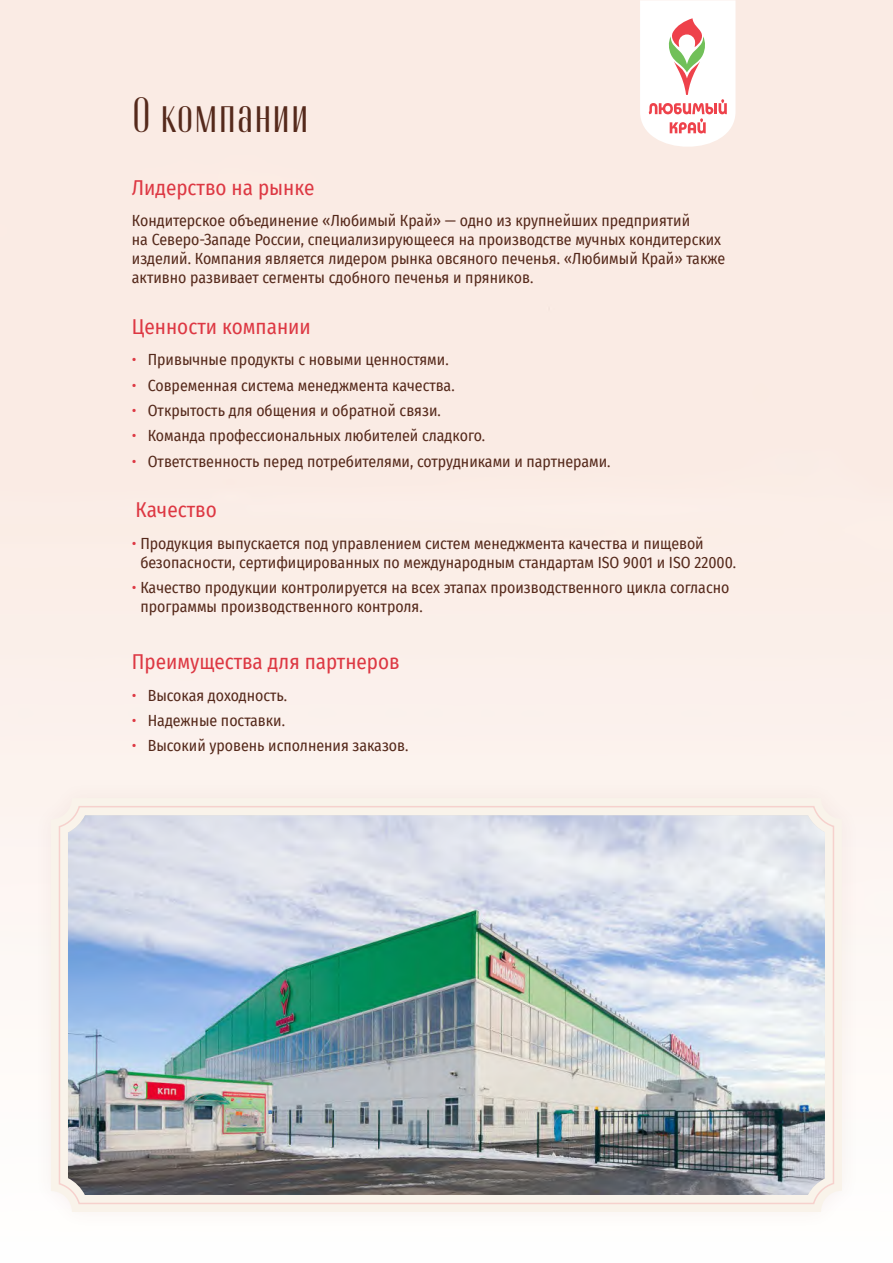
<style>
.page{position:relative;width:893px;height:1263px;background:#fff}
.page>*{position:absolute;margin:0;border:0;box-sizing:border-box;transform-origin:0 0}
.t1{font:49.5px "TT Knickerbockers Grotesk";letter-spacing:.01em;color:#55291b}
.t2{font:21px "Fira Sans Condensed";color:#dd3843}
.t3{font:15.75px/18.9px "Fira Sans Condensed";color:#55291b}
.s1{color:#dd3843}
</style>
<div class="page">
<div style="left:32px;top:779px;width:829px;height:451px;background:#93443d;opacity:.07"></div>
<div style="left:58px;top:804px;width:777px;height:401px;background:#f9f3ea"></div>
<div style="left:59px;top:806px;width:775px;height:398px;border:2px solid #f6d1cd;border-radius:20px"></div>
<img style="left:68px;top:815px;width:757px;height:380px">
<svg style="left:640px;top:0;width:95px;height:158px"></svg>
<p class="t1" style="left:132px;top:90px;width:179px">О компании</p>
<p class="t2" style="left:132px;top:171px;width:184px">Лидерство на рынке</p>
<p class="t3" style="left:132px;top:211px;width:595px">Кондитерское объединение «Любимый Край» — одно из крупнейших предприятий<br>на Северо-Западе России, специализирующееся на производстве мучных кондитерских изделий. Компания является лидером рынка овсяного печенья. «Любимый Край» также активно развивает сегменты сдобного печенья и пряников.</p>
<p class="t2" style="left:132px;top:311px;width:180px">Ценности компании</p>
<p class="t3" style="left:132px;top:350px;width:318px"><span class="s1">•</span> Привычные продукты с новыми ценностями.</p>
<p class="t3" style="left:132px;top:375px;width:324px"><span class="s1">•</span> Современная система менеджмента качества.</p>
<p class="t3" style="left:132px;top:401px;width:310px"><span class="s1">•</span> Открытость для общения и обратной связи.</p>
<p class="t3" style="left:132px;top:426px;width:355px"><span class="s1">•</span> Команда профессиональных любителей сладкого.</p>
<p class="t3" style="left:132px;top:451px;width:480px"><span class="s1">•</span> Ответственность перед потребителями, сотрудниками и партнерами.</p>
<p class="t2" style="left:136px;top:494px;width:83px">Качество</p>
<p class="t3" style="left:140px;top:533px;width:597px;text-indent:-9px"><span class="s1">•</span> Продукция выпускается под управлением систем менеджмента качества и пищевой безопасности, сертифицированных по международным стандартам ISO 9001 и ISO 22000.</p>
<p class="t3" style="left:140px;top:578px;width:590px;text-indent:-9px"><span class="s1">•</span> Качество продукции контролируется на всех этапах производственного цикла согласно программы производственного контроля.</p>
<p class="t2" style="left:132px;top:646px;width:269px">Преимущества для партнеров</p>
<p class="t3" style="left:132px;top:685px;width:157px"><span class="s1">•</span> Высокая доходность.</p>
<p class="t3" style="left:132px;top:710px;width:155px"><span class="s1">•</span> Надежные поставки.</p>
<p class="t3" style="left:132px;top:736px;width:278px"><span class="s1">•</span> Высокий уровень исполнения заказов.</p>
</div>
